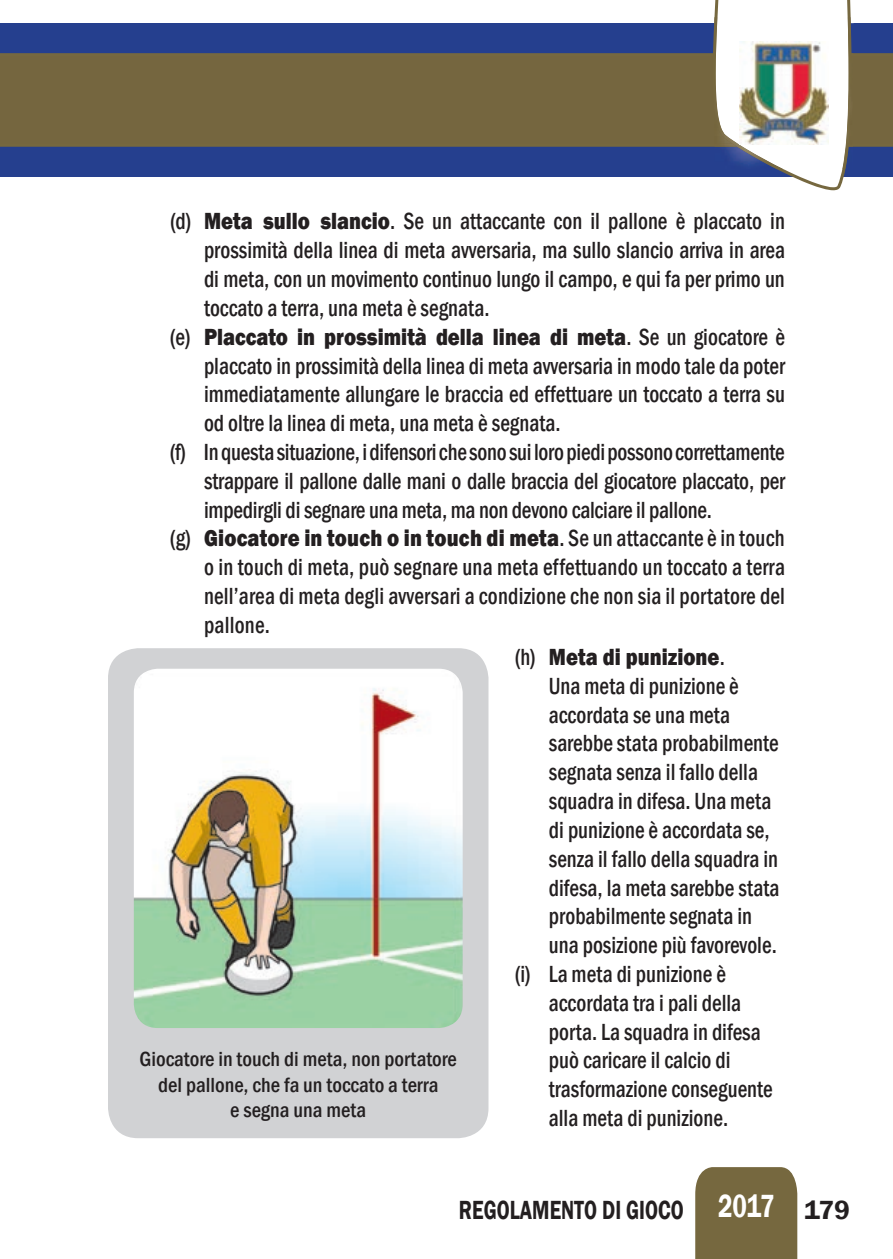
<style>
.page{position:relative;width:893px;height:1259px;background:#fff}
.page>*{position:absolute;margin:0;border:0;box-sizing:border-box;transform-origin:0 0}
.t1{font:600 27px "Franklin Gothic";color:#231f20;scale:.75 1}
.t2{font:500 condensed 24px "Franklin Gothic";color:#231f20;scale:.9 1}
.t3{font:800 24px "Franklin Gothic";color:#231f20;scale:.85 1}
.t4{font:500 condensed 21px/25.5px "Franklin Gothic";color:#231f20;text-align:center}
.s1{font-weight:800;font-stretch:normal}
.s2{font-weight:500;font-stretch:condensed}
.s3{font-size:33px;color:#fff}
</style>
<div class="page">
<div style="left:0;top:23px;width:893px;height:153px;background:#253f8e"></div>
<div style="left:0;top:55px;width:893px;height:90px;background:#75663f"></div>
<hr style="left:0;top:53px;width:893px;height:3px;background:#76683f">
<hr style="left:0;top:144px;width:893px;height:3px;background:#76683f">
<div style="left:695px;top:1167px;width:102px;height:92px;background:#76683f"></div>
<svg style="left:707px;top:0;width:149px;height:191px"></svg>
<img style="left:714px;top:17px;width:137px;height:152px">
<img style="left:740px;top:41px;width:88px;height:103px">
<div style="left:108px;top:648px;width:380px;height:490px;background:#d1d2d4;border-radius:30px"></div>
<img style="left:134px;top:668px;width:329px;height:360px">
<p class="t2" style="left:170px;top:206px;width:685px">(d) <span class="s1">Meta sullo slancio</span>. Se un attaccante con il pallone è placcato in</p>
<p class="t2" style="left:204px;top:234px;width:647px">prossimità della linea di meta avversaria, ma sullo slancio arriva in area</p>
<p class="t2" style="left:204px;top:263px;width:647px">di meta, con un movimento continuo lungo il campo, e qui fa per primo un</p>
<p class="t2" style="left:204px;top:292px;width:319px">toccato a terra, una meta è segnata.</p>
<p class="t3" style="left:170px;top:321px;width:725px"><span class="s2">(e)</span> Placcato in prossimità della linea di meta<span class="s2">. Se un giocatore è</span></p>
<p class="t2" style="left:204px;top:350px;width:647px">placcato in prossimità della linea di meta avversaria in modo tale da poter</p>
<p class="t2" style="left:204px;top:378px;width:647px">immediatamente allungare le braccia ed effettuare un toccato a terra su</p>
<p class="t2" style="left:204px;top:407px;width:398px">od oltre la linea di meta, una meta è segnata.</p>
<p class="t2" style="left:170px;top:436px;width:685px">(f) In questa situazione, i difensori che sono sui loro piedi possono correttamente</p>
<p class="t2" style="left:204px;top:465px;width:647px">strappare il pallone dalle mani o dalle braccia del giocatore placcato, per</p>
<p class="t2" style="left:204px;top:494px;width:566px">impedirgli di segnare una meta, ma non devono calciare il pallone.</p>
<p class="t3" style="left:170px;top:523px;width:725px"><span class="s2">(g)</span> Giocatore in touch o in touch di meta<span class="s2">. Se un attaccante è in touch</span></p>
<p class="t2" style="left:204px;top:551px;width:647px">o in touch di meta, può segnare una meta effettuando un toccato a terra</p>
<p class="t2" style="left:204px;top:580px;width:647px">nell’area di meta degli avversari a condizione che non sia il portatore del</p>
<p class="t2" style="left:204px;top:609px;width:75px">pallone.</p>
<p class="t4" style="left:140px;top:1046px;width:319px">Giocatore in touch di meta, non portatore del pallone, che fa un toccato a terra<br>e segna una meta</p>
<p class="t3" style="left:515px;top:641px;width:248px"><span class="s2">(h)</span> Meta di punizione<span class="s2">.</span></p>
<p class="t2" style="left:549px;top:670px;width:213px">Una meta di punizione è</p>
<p class="t2" style="left:549px;top:699px;width:203px">accordata se una meta</p>
<p class="t2" style="left:549px;top:727px;width:257px">sarebbe stata probabilmente</p>
<p class="t2" style="left:549px;top:756px;width:234px">segnata senza il fallo della</p>
<p class="t2" style="left:549px;top:785px;width:249px">squadra in difesa. Una meta</p>
<p class="t2" style="left:549px;top:814px;width:247px">di punizione è accordata se,</p>
<p class="t2" style="left:549px;top:843px;width:256px">senza il fallo della squadra in</p>
<p class="t2" style="left:549px;top:871px;width:258px">difesa, la meta sarebbe stata</p>
<p class="t2" style="left:549px;top:900px;width:227px">probabilmente segnata in</p>
<p class="t2" style="left:549px;top:929px;width:255px">una posizione più favorevole.</p>
<p class="t2" style="left:515px;top:958px;width:236px">(i) La meta di punizione è</p>
<p class="t2" style="left:549px;top:987px;width:215px">accordata tra i pali della</p>
<p class="t2" style="left:549px;top:1015px;width:237px">porta. La squadra in difesa</p>
<p class="t2" style="left:549px;top:1044px;width:203px">può caricare il calcio di</p>
<p class="t2" style="left:549px;top:1073px;width:250px">trasformazione conseguente</p>
<p class="t2" style="left:549px;top:1102px;width:201px">alla meta di punizione.</p>
<p class="t1" style="left:459px;top:1193px;width:523px">REGOLAMENTO DI GIOCO <span class="s3">2017</span> 179</p>
</div>
